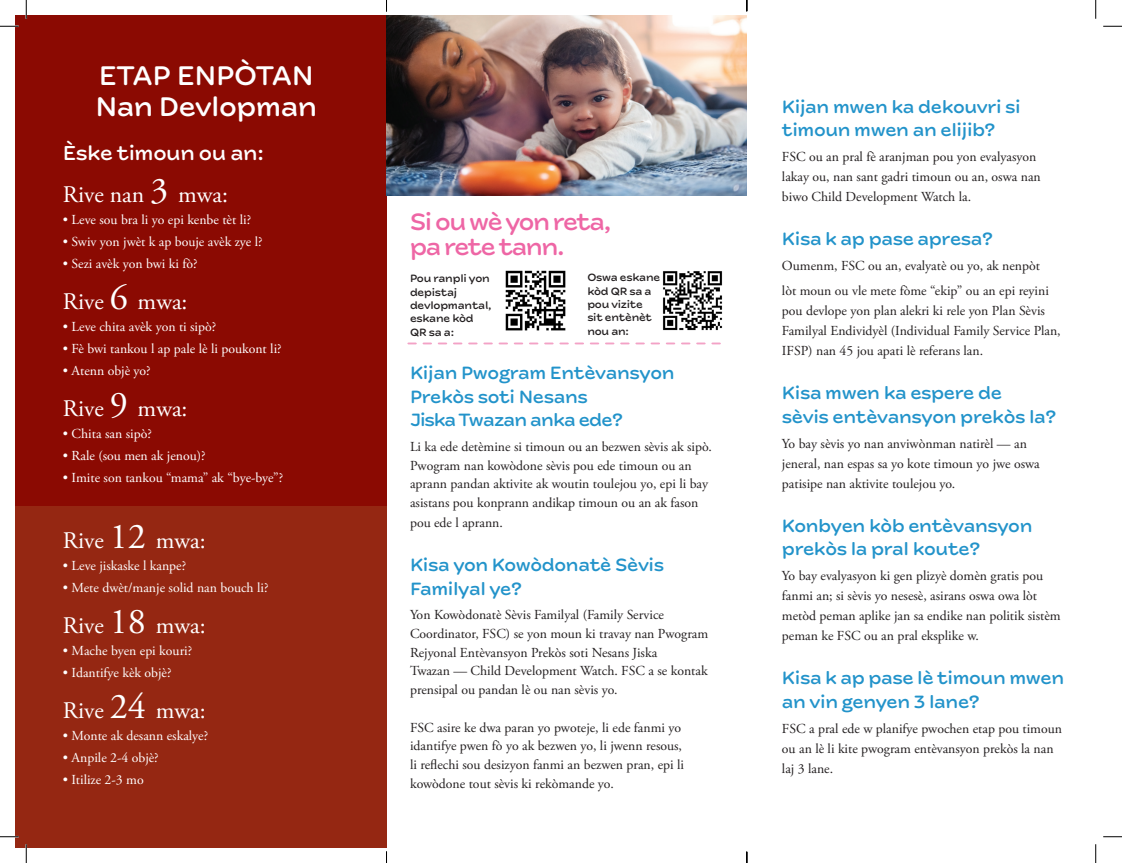
<style>
.page{position:relative;width:1122px;height:863px;background:#fff}
.page>*{position:absolute;margin:0;border:0;box-sizing:border-box;transform-origin:0 0}
.t1{font:500 28.38px "New Farm";letter-spacing:-.02em;color:#fff}
.t2{font:500 25px/25px "New Farm";letter-spacing:-.06em;color:#ee66a5}
.Bullets{font:23.75px "Adobe Garamond Pro";color:#fff}
.t3{font:500 21.25px "New Farm";letter-spacing:-.02em;color:#fff}
.t4{font:500 18.75px/23.8px "New Farm";letter-spacing:-.02em;color:#2293ca}
.t5{font:13.75px/20px "Adobe Garamond Pro";color:#231f20}
.Bullets-2{font:13.75px "Adobe Garamond Pro";color:#fff}
.t6{font:500 11.25px/13.4px "New Farm";letter-spacing:-.02em;color:#231f20}
.s1{font-size:36.25px}
</style>
<div class="page">
<div style="left:15px;top:26px;width:371px;height:822px;background:#952712"></div>
<div style="left:15px;top:15px;width:371px;height:490px;background:#8b0a02"></div>
<img style="left:386px;top:15px;width:360px;height:180px">
<img style="left:662px;top:271px;width:61px;height:60px">
<svg style="left:408px;top:342px;width:311px;height:2px"></svg>
<img style="left:505px;top:270px;width:61px;height:61px">
<svg style="left:0;top:25px;width:19px;height:2px"></svg>
<svg style="left:1103px;top:25px;width:18px;height:2px"></svg>
<svg style="left:0;top:835px;width:19px;height:2px"></svg>
<svg style="left:1103px;top:836px;width:18px;height:1px"></svg>
<svg style="left:25px;top:0;width:2px;height:19px"></svg>
<svg style="left:25px;top:844px;width:2px;height:18px"></svg>
<svg style="left:1095px;top:0;width:1px;height:19px"></svg>
<svg style="left:1095px;top:844px;width:1px;height:18px"></svg>
<p class="t1" style="left:99px;top:58px;width:216px">ETAP ENPÒTAN</p>
<p class="t1" style="left:95px;top:89px;width:223px">Nan Devlopman</p>
<p class="t3" style="left:63px;top:140px;width:202px">Èske timoun ou an:</p>
<p class="Bullets" style="left:63px;top:180px;width:167px">Rive nan <span class="s1">3</span> mwa:</p>
<p class="Bullets-2" style="left:63px;top:211px;width:190px">• Leve sou bra li yo epi kenbe tèt li?</p>
<p class="Bullets-2" style="left:63px;top:233px;width:201px">• Swiv yon jwèt k ap bouje avèk zye l?</p>
<p class="Bullets-2" style="left:63px;top:255px;width:136px">• Sezi avèk yon bwi ki fò?</p>
<p class="Bullets" style="left:63px;top:287px;width:126px">Rive <span class="s1">6</span> mwa:</p>
<p class="Bullets-2" style="left:63px;top:318px;width:155px">• Leve chita avèk yon ti sipò?</p>
<p class="Bullets-2" style="left:63px;top:340px;width:220px">• Fè bwi tankou l ap pale lè li poukont li?</p>
<p class="Bullets-2" style="left:63px;top:362px;width:89px">• Atenn objè yo?</p>
<p class="Bullets" style="left:63px;top:394px;width:126px">Rive <span class="s1">9</span> mwa:</p>
<p class="Bullets-2" style="left:63px;top:425px;width:90px">• Chita san sipò?</p>
<p class="Bullets-2" style="left:63px;top:447px;width:144px">• Rale (sou men ak jenou)?</p>
<p class="Bullets-2" style="left:63px;top:469px;width:222px">• Imite son tankou “mama” ak “bye-bye”?</p>
<p class="Bullets" style="left:63px;top:526px;width:144px">Rive <span class="s1">12</span> mwa:</p>
<p class="Bullets-2" style="left:63px;top:557px;width:125px">• Leve jiskaske l kanpe?</p>
<p class="Bullets-2" style="left:63px;top:579px;width:207px">• Mete dwèt/manje solid nan bouch li?</p>
<p class="Bullets" style="left:63px;top:611px;width:144px">Rive <span class="s1">18</span> mwa:</p>
<p class="Bullets-2" style="left:63px;top:642px;width:131px">• Mache byen epi kouri?</p>
<p class="Bullets-2" style="left:63px;top:664px;width:110px">• Idantifye kèk objè?</p>
<p class="Bullets" style="left:63px;top:696px;width:144px">Rive <span class="s1">24</span> mwa:</p>
<p class="Bullets-2" style="left:63px;top:727px;width:147px">• Monte ak desann eskalye?</p>
<p class="Bullets-2" style="left:63px;top:749px;width:97px">• Anpile 2-4 objè?</p>
<p class="Bullets-2" style="left:63px;top:771px;width:82px">• Itilize 2-3 mo</p>
<p class="t2" style="left:410px;top:210px;width:203px">Si ou wè yon reta, pa rete tann.</p>
<p class="t6" style="left:410px;top:272px;width:83px">Pou ranpli yon depistaj devlopmantal, eskane kòd<br>QR sa a:</p>
<p class="t6" style="left:587px;top:271px;width:74px">Oswa eskane kòd QR sa a pou vizite sit entènèt nou an:</p>
<p class="t4" style="left:410px;top:361px;width:266px">Kijan Pwogram Entèvansyon<br>Prekòs soti Nesans<br>Jiska Twazan anka ede?</p>
<p class="t5" style="left:410px;top:437px;width:303px;line-height:18.8px">Li ka ede detèmine si timoun ou an bezwen sèvis ak sipò.<br>Pwogram nan kowòdone sèvis pou ede timoun ou an aprann pandan aktivite ak woutin toulejou yo, epi li bay asistans pou konprann andikap timoun ou an ak fason</p>
<p class="t5" style="left:410px;top:513px;width:94px">pou ede l aprann.</p>
<p class="t4" style="left:410px;top:553px;width:255px">Kisa yon Kowòdonatè Sèvis<br>Familyal ye?</p>
<p class="t5" style="left:410px;top:606px;width:300px;line-height:18.8px">Yon Kowòdonatè Sèvis Familyal (Family Service Coordinator, FSC) se yon moun ki travay nan Pwogram Rejyonal Entèvansyon Prekòs soti Nesans Jiska<br>Twazan — Child Development Watch. FSC a se kontak prensipal ou pandan lè ou nan sèvis yo.</p>
<p class="t5" style="left:410px;top:718px;width:275px;line-height:18.8px">FSC asire ke dwa paran yo pwoteje, li ede fanmi yo idantifye pwen fò yo ak bezwen yo, li jwenn resous, li reflechi sou desizyon fanmi an bezwen pran, epi li kowòdone tout sèvis ki rekòmande yo.</p>
<p class="t4" style="left:781px;top:95px;width:240px">Kijan mwen ka dekouvri si timoun mwen an elijib?</p>
<p class="t5" style="left:781px;top:147px;width:260px">FSC ou an pral fè aranjman pou yon evalyasyon lakay ou, nan sant gadri timoun ou an, oswa nan biwo Child Development Watch la.</p>
<p class="t4" style="left:781px;top:227px;width:213px">Kisa k ap pase apresa?</p>
<p class="t5" style="left:781px;top:254px;width:268px;line-height:25px">Oumenm, FSC ou an, evalyatè ou yo, ak nenpòt lòt moun ou vle mete fòme “ekip” ou an epi reyini</p>
<p class="t5" style="left:781px;top:301px;width:280px">pou devlope yon plan alekri ki rele yon Plan Sèvis<br>Familyal Endividyèl (Individual Family Service Plan,<br>IFSP) nan 45 jou apati lè referans lan.</p>
<p class="t4" style="left:781px;top:381px;width:276px">Kisa mwen ka espere de<br>sèvis entèvansyon prekòs la?</p>
<p class="t5" style="left:781px;top:434px;width:259px">Yo bay sèvis yo nan anviwònman natirèl — an jeneral, nan espas sa yo kote timoun yo jwe oswa patisipe nan aktivite toulejou yo.</p>
<p class="t4" style="left:781px;top:514px;width:252px">Konbyen kòb entèvansyon prekòs la pral koute?</p>
<p class="t5" style="left:781px;top:566px;width:280px">Yo bay evalyasyon ki gen plizyè domèn gratis pou fanmi an; si sèvis yo nesesè, asirans oswa owa lòt metòd peman aplike jan sa endike nan politik sistèm peman ke FSC ou an pral eksplike w.</p>
<p class="t4" style="left:781px;top:666px;width:284px">Kisa k ap pase lè timoun mwen an vin genyen 3 lane?</p>
<p class="t5" style="left:781px;top:719px;width:281px">FSC a pral ede w planifye pwochen etap pou timoun ou an lè li kite pwogram entèvansyon prekòs la nan laj 3 lane.</p>
</div>
